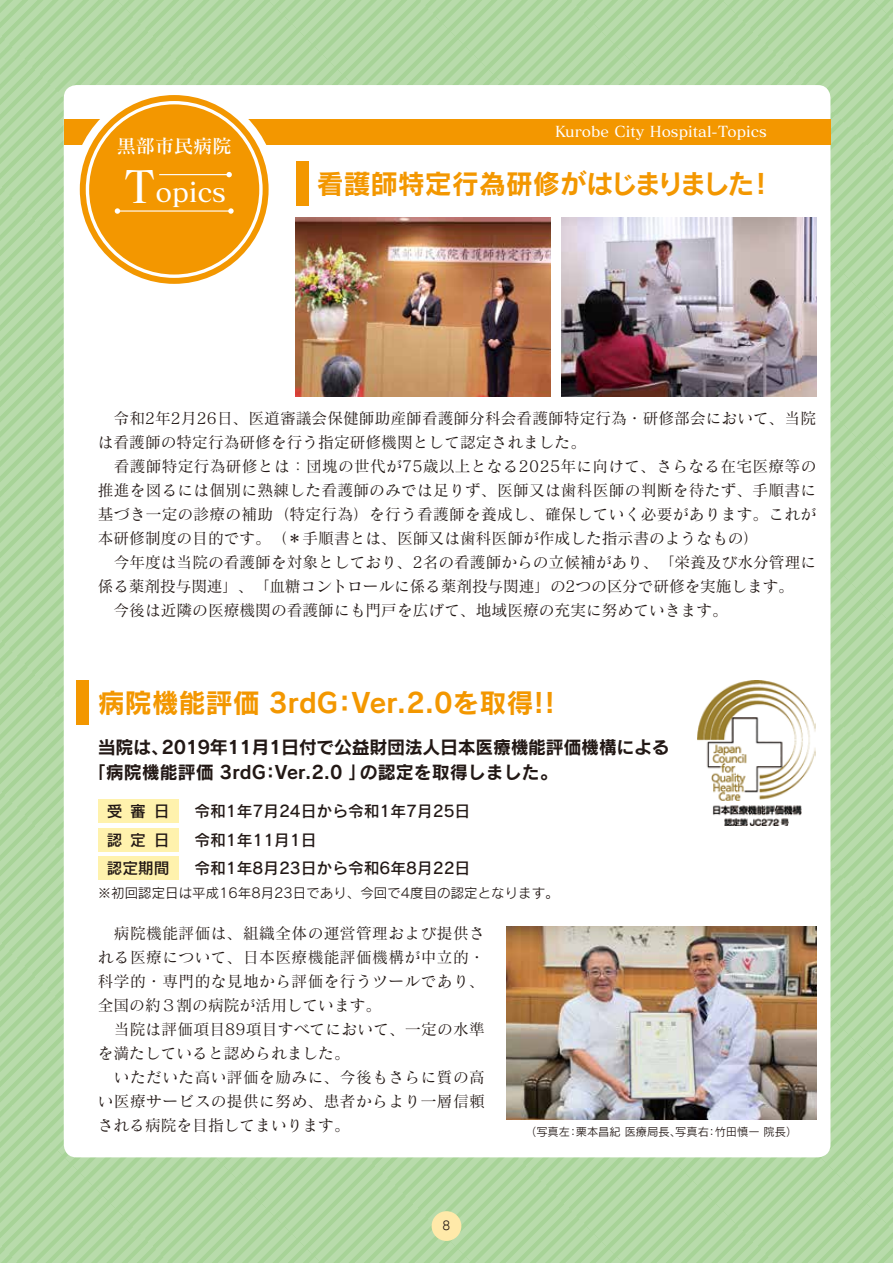
<style>
.page{position:relative;width:893px;height:1263px;background:#fff}
.page>*{position:absolute;margin:0;border:0;box-sizing:border-box;transform-origin:0 0}
.t1{font:27px "Rodin Pro B";color:#f39700}
.t2{font:27px "Matisse Pro DB";color:#fff}
.t3{font:19.2px "Matisse Pro DB";color:#fff}
.t4{font:18px/25.2px "Rodin Pro B";letter-spacing:-.02em;color:#221815}
.t5{font:15.75px/24px "Matisse Pro M";color:#221815}
.t6{font:15.75px/24px "Matisse Pro M";letter-spacing:.025em;color:#221815}
.t7{font:15.75px/28.5px "Rodin Pro DB";color:#221815}
.t8{font:15px "Matisse Pro DB";color:#fff}
.t9{font:13.5px "Rodin Pro M";color:#221815}
.t10{font:12px "Seurat Pro M";color:#221815}
.t11{font:11.25px "Rodin Pro M";color:#221815}
.s1{font-size:43.8px}
</style>
<div class="page">
<div style="left:0;top:0;width:893px;height:1263px;background:linear-gradient(to right,#b1d8a3,#b1d8a3)"></div>
<div style="left:64px;top:85px;width:766px;height:1072px;background:#fff;border-radius:13px"></div>
<div style="left:432px;top:1211px;width:29px;height:30px;background:#ffe9a9;border-radius:50%"></div>
<div style="left:64px;top:119px;width:766px;height:26px;background:#f39700"></div>
<svg style="left:76px;top:91px;width:197px;height:197px"></svg>
<div style="left:72px;top:87px;width:204px;height:205px;border:8px solid #fff;border-radius:50%"></div>
<div style="left:87px;top:103px;width:174px;height:173px;background:#f39700;border-radius:50%"></div>
<hr style="left:159px;top:174px;width:70px;height:1px;background:#fff">
<svg style="left:226px;top:172px;width:6px;height:5px"></svg>
<hr style="left:117px;top:210px;width:114px;height:2px;background:#fff">
<svg style="left:115px;top:208px;width:5px;height:6px"></svg>
<svg style="left:228px;top:208px;width:6px;height:6px"></svg>
<div style="left:296px;top:161px;width:12px;height:44px;background:#f39700"></div>
<div style="left:77px;top:681px;width:12px;height:44px;background:#f39700"></div>
<div style="left:98px;top:800px;width:81px;height:23px;background:#fff2ad"></div>
<div style="left:98px;top:828px;width:81px;height:23px;background:#fff2ad"></div>
<div style="left:98px;top:857px;width:81px;height:23px;background:#fff2ad"></div>
<img style="left:561px;top:217px;width:255px;height:179px">
<img style="left:697px;top:681px;width:118px;height:144px">
<img style="left:296px;top:217px;width:255px;height:179px">
<img style="left:506px;top:926px;width:310px;height:194px">
<p class="t8" style="left:555px;top:122px;width:213px">Kurobe City Hospital-Topics</p>
<p class="t3" style="left:117px;top:134px;width:116px">黒部市民病院</p>
<h1 class="t2" style="left:124px;top:175px;width:103px"><span class="s1">T</span>opics</h1>
<h1 class="t1" style="left:317px;top:165px;width:459px">看護師特定行為研修がはじまりました！</h1>
<p class="t5" style="left:98px;top:406px;width:720px">　令和2年2月26日、医道審議会保健師助産師看護師分科会看護師特定行為・研修部会において、当院は看護師の特定行為研修を行う指定研修機関として認定されました。<br>　看護師特定行為研修とは：団塊の世代が75歳以上となる2025年に向けて、さらなる在宅医療等の推進を図るには個別に熟練した看護師のみでは足りず、医師又は歯科医師の判断を待たず、手順書に基づき一定の診療の補助（特定行為）を行う看護師を養成し、確保していく必要があります。これが本研修制度の目的です。（＊手順書とは、医師又は歯科医師が作成した指示書のようなもの）<br>　今年度は当院の看護師を対象としており、2名の看護師からの立候補があり、「栄養及び水分管理に係る薬剤投与関連」、「血糖コントロールに係る薬剤投与関連」の2つの区分で研修を実施します。<br>　今後は近隣の医療機関の看護師にも門戸を広げて、地域医療の充実に努めていきます。</p>
<h1 class="t1" style="left:98px;top:685px;width:459px">病院機能評価 3rdG：Ver.2.0を取得!!</h1>
<p class="t4" style="left:88px;top:734px;width:584px;text-indent:10px">当院は、2019年11月1日付で公益財団法人日本医療機能評価機構による「病院機能評価 3rdG：Ver.2.0 」の認定を取得しました。</p>
<p class="t7" style="left:107px;top:796px;width:365px">受審日　令和1年7月24日から令和1年7月25日認定日　令和1年11月1日<br>認定期間　令和1年8月23日から令和6年8月22日</p>
<p class="t9" style="left:98px;top:885px;width:462px">※初回認定日は平成16年8月23日であり、今回で4度目の認定となります。</p>
<p class="t6" style="left:98px;top:921px;width:389px">　病院機能評価は、組織全体の運営管理および提供される医療について、日本医療機能評価機構が中立的・科学的・専門的な見地から評価を行うツールであり、全国の約３割の病院が活用しています。<br>　当院は評価項目89項目すべてにおいて、一定の水準を満たしていると認められました。<br>　いただいた高い評価を励みに、今後もさらに質の高い医療サービスの提供に努め、患者からより一層信頼される病院を目指してまいります。</p>
<p class="t11" style="left:525px;top:1124px;width:274px">（写真左：栗本昌紀 医療局長、写真右：竹田慎一 院長）</p>
<p class="t10" style="left:443px;top:1218px;width:9px">8</p>
</div>
